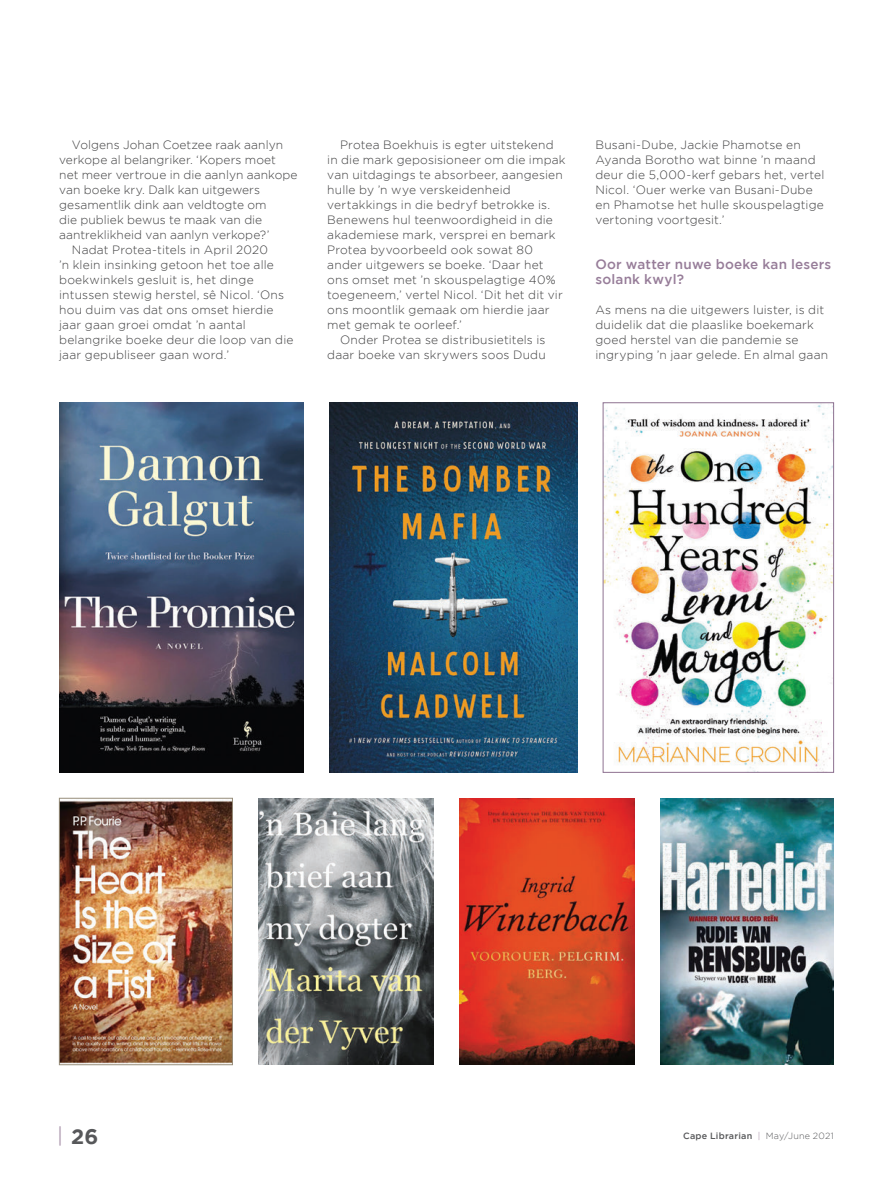
<style>
.page{position:relative;width:893px;height:1190px;background:#fff}
.page>*{position:absolute;margin:0;border:0;box-sizing:border-box;transform-origin:0 0}
.t1{font:700 21px "Gotham";color:#57585a}
.t2{font:500 13.5px/15px "Gotham";letter-spacing:.015em;color:#977d99}
.t3{font:300 12px/15px "Gotham";letter-spacing:.015em;color:#3e3e3f}
.t4{font:500 9px "Gotham";letter-spacing:.03em;color:#57585a}
.s1{font-weight:300;color:#977d99}
.s2{font-weight:300}
</style>
<div class="page">
<img style="left:329px;top:402px;width:248px;height:370px">
<img style="left:59px;top:402px;width:245px;height:370px">
<img style="left:604px;top:404px;width:227px;height:366px">
<div style="left:602px;top:402px;width:231px;height:370px;border:1px solid #8e7291"></div>
<img style="left:259px;top:798px;width:174px;height:267px">
<img style="left:459px;top:798px;width:175px;height:267px">
<img style="left:660px;top:798px;width:173px;height:267px">
<img style="left:61px;top:800px;width:169px;height:263px">
<div style="left:59px;top:798px;width:173px;height:267px;border:1px solid #978d7a"></div>
<p class="t3" style="left:59px;top:137px;width:240px;text-indent:13px">Volgens Johan Coetzee raak aanlyn verkope al belangriker. ‘Kopers moet net meer vertroue in die aanlyn aankope van boeke kry. Dalk kan uitgewers gesamentlik dink aan veldtogte om<br>die publiek bewus te maak van die aantreklikheid van aanlyn verkope?’</p>
<p class="t3" style="left:59px;top:242px;width:236px;text-indent:13px">Nadat Protea-titels in April 2020<br>’n klein insinking getoon het toe alle boekwinkels gesluit is, het dinge intussen stewig herstel, sê Nicol. ‘Ons hou duim vas dat ons omset hierdie jaar gaan groei omdat ’n aantal belangrike boeke deur die loop van die jaar gepubliseer gaan word.’</p>
<p class="t3" style="left:327px;top:137px;width:240px;text-indent:13px">Protea Boekhuis is egter uitstekend in die mark geposisioneer om die impak van uitdagings te absorbeer, aangesien hulle by ’n wye verskeidenheid vertakkings in die bedryf betrokke is.<br>Benewens hul teenwoordigheid in die akademiese mark, versprei en bemark Protea byvoorbeeld ook sowat 80 ander uitgewers se boeke. ‘Daar het ons omset met ’n skouspelagtige 40% toegeneem,’ vertel Nicol. ‘Dit het dit vir ons moontlik gemaak om hierdie jaar met gemak te oorleef.’</p>
<p class="t3" style="left:327px;top:332px;width:220px;text-align:right">Onder Protea se distribusietitels is daar boeke van skrywers soos Dudu</p>
<p class="t3" style="left:595px;top:137px;width:230px">Busani-Dube, Jackie Phamotse en Ayanda Borotho wat binne ’n maand deur die 5,000-kerf gebars het, vertel Nicol. ‘Ouer werke van Busani-Dube en Phamotse het hulle skouspelagtige vertoning voortgesit.’</p>
<p class="t2" style="left:595px;top:256px;width:237px">Oor watter nuwe boeke kan lesers solank kwyl?</p>
<p class="t3" style="left:595px;top:302px;width:234px">As mens na die uitgewers luister, is dit duidelik dat die plaaslike boekemark goed herstel van die pandemie se ingryping ’n jaar gelede. En almal gaan</p>
<h1 class="t1" style="left:57px;top:1124px;width:43px"><span class="s1">|</span> 26</h1>
<p class="t4" style="left:682px;top:1131px;width:152px">Cape Librarian <span class="s1">|</span> <span class="s2">May/June 2021</span></p>
</div>
